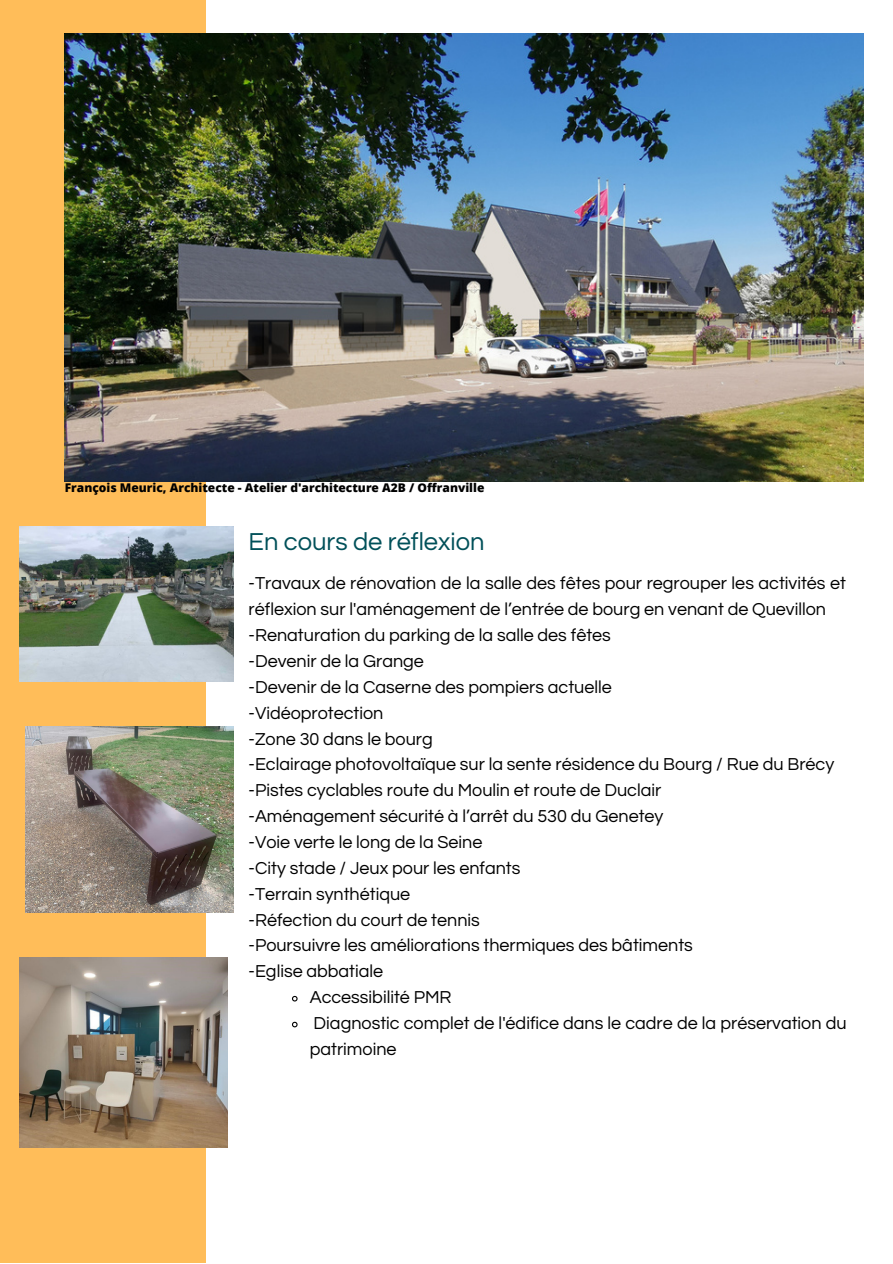
<style>
.page{position:relative;width:893px;height:1264px;background:#fff}
.page>*{position:absolute;margin:0;border:0;box-sizing:border-box;transform-origin:0 0}
.t1{font:25.5px "Questrial";color:#005059}
.t2{font:18px/25.8px "Questrial";color:#000}
.t3{font:800 12px "Open Sans";color:#000}
</style>
<div class="page">
<div style="left:0;top:0;width:205px;height:1262px;background:#ffbd59"></div>
<img style="left:65px;top:34px;width:798px;height:447px">
<img style="left:25px;top:726px;width:208px;height:187px">
<img style="left:20px;top:957px;width:208px;height:190px">
<svg style="left:292px;top:995px;width:6px;height:7px"></svg>
<svg style="left:292px;top:1021px;width:6px;height:7px"></svg>
<img style="left:20px;top:526px;width:213px;height:155px">
<p class="t3" style="left:65px;top:479px;width:421px">François Meuric, Architecte - Atelier d'architecture A2B / Offranville</p>
<p class="t1" style="left:248px;top:529px;width:237px">En cours de réflexion</p>
<p class="t2" style="left:248px;top:571px;width:599px">-Travaux de rénovation de la salle des fêtes pour regrouper les activités et réflexion sur l'aménagement de l’entrée de bourg en venant de Quevillon</p>
<p class="t2" style="left:248px;top:622px;width:364px">-Renaturation du parking de la salle des fêtes</p>
<p class="t2" style="left:248px;top:648px;width:177px">-Devenir de la Grange</p>
<p class="t2" style="left:248px;top:674px;width:364px">-Devenir de la Caserne des pompiers actuelle</p>
<p class="t2" style="left:248px;top:700px;width:136px">-Vidéoprotection</p>
<p class="t2" style="left:248px;top:726px;width:186px">-Zone 30 dans le bourg</p>
<p class="t2" style="left:248px;top:752px;width:587px">-Eclairage photovoltaïque sur la sente résidence du Bourg / Rue du Brécy</p>
<p class="t2" style="left:248px;top:778px;width:414px">-Pistes cyclables route du Moulin et route de Duclair</p>
<p class="t2" style="left:248px;top:803px;width:416px">-Aménagement sécurité à l’arrêt du 530 du Genetey</p>
<p class="t2" style="left:248px;top:829px;width:235px">-Voie verte le long de la Seine</p>
<p class="t2" style="left:248px;top:855px;width:273px">-City stade / Jeux pour les enfants</p>
<p class="t2" style="left:248px;top:881px;width:163px">-Terrain synthétique</p>
<p class="t2" style="left:248px;top:907px;width:233px">-Réfection du court de tennis</p>
<p class="t2" style="left:248px;top:933px;width:445px">-Poursuivre les améliorations thermiques des bâtiments</p>
<p class="t2" style="left:248px;top:958px;width:136px">-Eglise abbatiale</p>
<p class="t2" style="left:310px;top:984px;width:143px">Accessibilité PMR</p>
<p class="t2" style="left:310px;top:1010px;width:538px">Diagnostic complet de l'édifice dans le cadre de la préservation du patrimoine</p>
</div>
